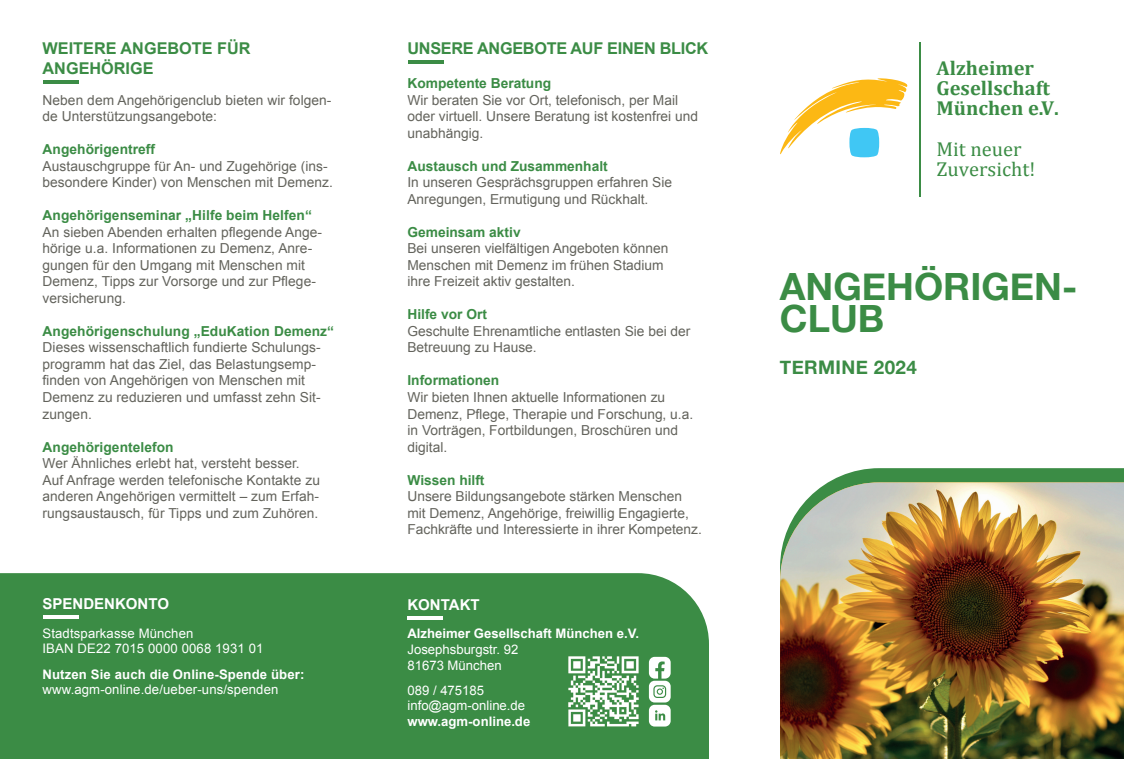
<style>
.page{position:relative;width:1124px;height:759px;background:#fff}
.page>*{position:absolute;margin:0;border:0;box-sizing:border-box;transform-origin:0 0}
.t1{font:700 37.5px/32.5px "Helvetica Neue";color:#3b8c45}
.t2{font:700 20.25px/20.2px "Cambria";color:#3b8c45}
.t3{font:20.25px/20.2px "Cambria";color:#3b8c45}
.t4{font:700 18.75px "Helvetica Neue";letter-spacing:.02em;color:#3b8c45}
.t5{font:700 16.25px/19.5px "Arial";color:#3b8c45}
.t6{font:700 16.25px "Arial";letter-spacing:-.02em;color:#3b8c45}
.t7{font:700 15px "Arial";color:#fff}
.t8{font:13.75px/16.5px "Arial";letter-spacing:.005em;color:#63635c}
.t9{font:700 13.75px "Arial";letter-spacing:.005em;color:#3b8c45}
.t10{font:13.12px/15.8px "Arial";letter-spacing:.01em;color:#fff}
.t11{font:700 13.12px "Arial";color:#fff}
</style>
<div class="page">
<svg style="left:829px;top:468px;width:294px;height:14px;background:#479351"></svg>
<div style="left:0;top:573px;width:709px;height:185px;background:#3b8c45"></div>
<img style="left:568px;top:655px;width:71px;height:71px">
<hr style="left:918px;top:43px;width:2px;height:154px;background:#3b8c45">
<svg style="left:780px;top:78px;width:128px;height:79px"></svg>
<hr style="left:408px;top:61px;width:36px;height:3px;background:#3b8c45">
<hr style="left:43px;top:80px;width:35px;height:3px;background:#3b8c45">
<hr style="left:407px;top:616px;width:35px;height:3px;background:#fff">
<hr style="left:43px;top:615px;width:35px;height:3px;background:#fff">
<img style="left:780px;top:482px;width:343px;height:276px">
<svg style="left:648px;top:656px;width:22px;height:70px"></svg>
<p class="t5" style="left:43px;top:39px;width:209px">WEITERE ANGEBOTE FÜR<br>ANGEHÖRIGE</p>
<p class="t8" style="left:43px;top:92px;width:290px">Neben dem Angehörigenclub bieten wir folgen&shy;de Unterstützungsangebote:</p>
<p class="t9" style="left:43px;top:140px;width:114px">Angehörigentreff</p>
<p class="t8" style="left:43px;top:158px;width:292px">Austauschgruppe für An- und Zugehörige (ins&shy;besondere Kinder) von Menschen mit Demenz.</p>
<p class="t9" style="left:43px;top:206px;width:271px">Angehörigenseminar „Hilfe beim Helfen“</p>
<p class="t8" style="left:43px;top:224px;width:281px">An sieben Abenden erhalten pflegende Ange&shy;hörige u.a. Informationen zu Demenz, Anre&shy;gungen für den Umgang mit Menschen mit Demenz, Tipps zur Vorsorge und zur Pflege&shy;versicherung.</p>
<p class="t9" style="left:43px;top:322px;width:293px">Angehörigenschulung „EduKation Demenz“</p>
<p class="t8" style="left:43px;top:339px;width:280px">Dieses wissenschaftlich fundierte Schulungs&shy;programm hat das Ziel, das Belastungsemp&shy;finden von Angehörigen von Menschen mit Demenz zu reduzieren und umfasst zehn Sit&shy;zungen.</p>
<p class="t9" style="left:43px;top:437px;width:133px">Angehörigentelefon</p>
<p class="t8" style="left:43px;top:455px;width:279px">Wer Ähnliches erlebt hat, versteht besser.<br>Auf Anfrage werden telefonische Kontakte zu anderen Angehörigen vermittelt – zum Erfah&shy;rungsaustausch, für Tipps und zum Zuhören.</p>
<p class="t7" style="left:43px;top:594px;width:128px">SPENDENKONTO</p>
<p class="t10" style="left:43px;top:625px;width:222px">Stadtsparkasse München<br>IBAN DE22 7015 0000 0068 1931 01</p>
<p class="t11" style="left:43px;top:665px;width:263px">Nutzen Sie auch die Online-Spende über:</p>
<p class="t10" style="left:43px;top:681px;width:237px">www.agm-online.de/ueber-uns/spenden</p>
<p class="t6" style="left:407px;top:38px;width:302px">UNSERE ANGEBOTE AUF EINEN BLICK</p>
<p class="t9" style="left:407px;top:74px;width:145px">Kompetente Beratung</p>
<p class="t8" style="left:407px;top:92px;width:292px">Wir beraten Sie vor Ort, telefonisch, per Mail oder virtuell. Unsere Beratung ist kostenfrei und unabhängig.</p>
<p class="t9" style="left:407px;top:157px;width:202px">Austausch und Zusammenhalt</p>
<p class="t8" style="left:407px;top:174px;width:266px">In unseren Gesprächsgruppen erfahren Sie<br>Anregungen, Ermutigung und Rückhalt.</p>
<p class="t9" style="left:407px;top:223px;width:115px">Gemeinsam aktiv</p>
<p class="t8" style="left:407px;top:240px;width:262px">Bei unseren vielfältigen Angeboten können<br>Menschen mit Demenz im frühen Stadium ihre Freizeit aktiv gestalten.</p>
<p class="t9" style="left:407px;top:305px;width:81px">Hilfe vor Ort</p>
<p class="t8" style="left:407px;top:323px;width:284px">Geschulte Ehrenamtliche entlasten Sie bei der<br>Betreuung zu Hause.</p>
<p class="t9" style="left:407px;top:371px;width:93px">Informationen</p>
<p class="t8" style="left:407px;top:389px;width:287px">Wir bieten Ihnen aktuelle Informationen zu Demenz, Pflege, Therapie und Forschung, u.a. in Vorträgen, Fortbildungen, Broschüren und digital.</p>
<p class="t9" style="left:407px;top:470px;width:79px">Wissen hilft</p>
<p class="t8" style="left:407px;top:488px;width:296px">Unsere Bildungsangebote stärken Menschen mit Demenz, Angehörige, freiwillig Engagierte,<br>Fachkräfte und Interessierte in ihrer Kompetenz.</p>
<p class="t7" style="left:407px;top:594px;width:74px">KONTAKT</p>
<p class="t11" style="left:407px;top:624px;width:233px">Alzheimer Gesellschaft München e.V.</p>
<p class="t10" style="left:407px;top:641px;width:112px">Josephsburgstr. 92<br>81673 München</p>
<p class="t10" style="left:407px;top:682px;width:119px">089 / 475185 info@agm-online.de</p>
<p class="t11" style="left:407px;top:712px;width:124px">www.agm-online.de</p>
<h2 class="t2" style="left:936px;top:57px;width:124px">Alzheimer<br>Gesellschaft<br>München e.V.</h2>
<h2 class="t3" style="left:936px;top:139px;width:100px">Mit neuer<br>Zuversicht!</h2>
<h1 class="t1" style="left:779px;top:271px;width:299px">ANGEHÖRIGEN-<br>CLUB</h1>
<h3 class="t4" style="left:779px;top:352px;width:138px">TERMINE 2024</h3>
</div>
